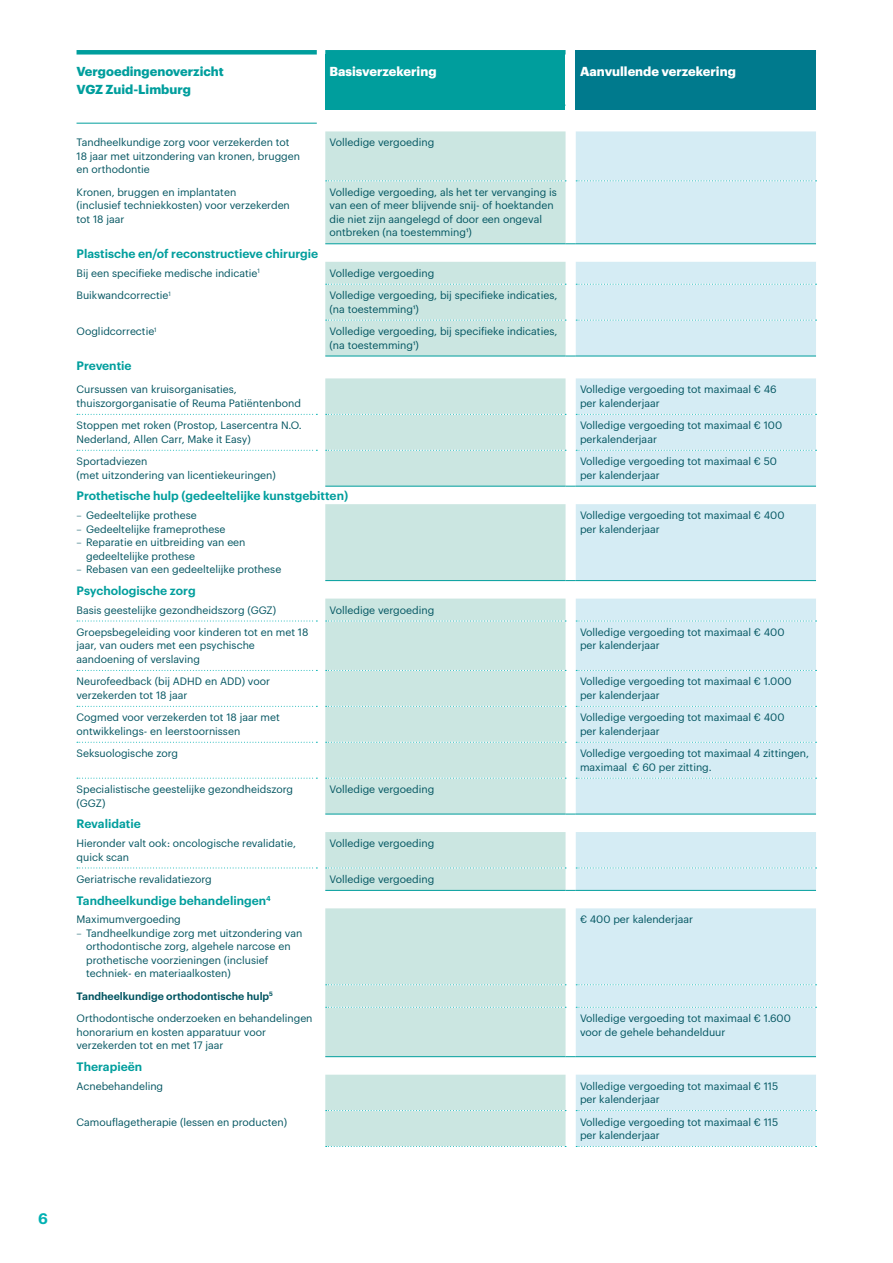
<style>
.page{position:relative;width:893px;height:1263px;background:#fff}
.page>*{position:absolute;margin:0;border:0;box-sizing:border-box;transform-origin:0 0}
.t1{font:600 15px "Graphik";color:#00b1b3}
.t2{font:700 12.75px "Graphik";color:#fff}
.t3{font:700 12.75px/18px "Graphik";color:#009e9d}
.t4{font:600 12px "Graphik";color:#009e9d}
.t5{font:10.5px/13.5px "Graphik";color:#005460}
.s1{font-weight:300}
.s2{font-weight:600}
</style>
<div class="page">
<div style="left:325px;top:54px;width:241px;height:55px;background:#009e9d"></div>
<div style="left:576px;top:54px;width:240px;height:55px;background:#007a8d"></div>
<svg style="left:325px;top:131px;width:241px;height:1015px;background:#d1e9e4"></svg>
<svg style="left:576px;top:131px;width:240px;height:1015px;background:#d9eef5"></svg>
<hr style="left:325px;top:244px;width:241px;height:1px;background:#009e9d">
<hr style="left:576px;top:244px;width:240px;height:1px;background:#009e9d">
<hr style="left:325px;top:486px;width:241px;height:1px;background:#009e9d">
<svg style="left:77px;top:414px;width:240px;height:1px"></svg>
<svg style="left:576px;top:414px;width:241px;height:1px"></svg>
<svg style="left:77px;top:450px;width:240px;height:1px"></svg>
<svg style="left:576px;top:450px;width:241px;height:1px"></svg>
<svg style="left:77px;top:620px;width:240px;height:1px"></svg>
<svg style="left:576px;top:620px;width:241px;height:1px"></svg>
<svg style="left:77px;top:670px;width:240px;height:1px"></svg>
<svg style="left:576px;top:670px;width:241px;height:1px"></svg>
<svg style="left:77px;top:706px;width:240px;height:1px"></svg>
<svg style="left:576px;top:706px;width:241px;height:1px"></svg>
<svg style="left:77px;top:742px;width:240px;height:1px"></svg>
<svg style="left:576px;top:742px;width:241px;height:1px"></svg>
<svg style="left:77px;top:778px;width:240px;height:1px"></svg>
<svg style="left:576px;top:778px;width:241px;height:1px"></svg>
<svg style="left:77px;top:867px;width:240px;height:1px"></svg>
<svg style="left:576px;top:867px;width:241px;height:1px"></svg>
<svg style="left:326px;top:414px;width:240px;height:1px"></svg>
<svg style="left:326px;top:450px;width:240px;height:1px"></svg>
<svg style="left:326px;top:620px;width:240px;height:1px"></svg>
<svg style="left:326px;top:670px;width:240px;height:1px"></svg>
<svg style="left:326px;top:706px;width:240px;height:1px"></svg>
<svg style="left:326px;top:742px;width:240px;height:1px"></svg>
<svg style="left:326px;top:778px;width:240px;height:1px"></svg>
<svg style="left:326px;top:867px;width:240px;height:1px"></svg>
<svg style="left:326px;top:180px;width:240px;height:1px"></svg>
<svg style="left:576px;top:180px;width:241px;height:1px"></svg>
<svg style="left:326px;top:284px;width:240px;height:1px"></svg>
<svg style="left:576px;top:284px;width:241px;height:1px"></svg>
<svg style="left:326px;top:320px;width:240px;height:1px"></svg>
<svg style="left:576px;top:320px;width:241px;height:1px"></svg>
<svg style="left:326px;top:984px;width:240px;height:1px"></svg>
<svg style="left:576px;top:984px;width:241px;height:1px"></svg>
<svg style="left:326px;top:1007px;width:240px;height:1px"></svg>
<svg style="left:576px;top:1007px;width:241px;height:1px"></svg>
<svg style="left:326px;top:1110px;width:240px;height:1px"></svg>
<svg style="left:576px;top:1110px;width:241px;height:1px"></svg>
<svg style="left:326px;top:1146px;width:240px;height:1px"></svg>
<svg style="left:576px;top:1146px;width:241px;height:1px"></svg>
<hr style="left:325px;top:356px;width:241px;height:1px;background:#009e9d">
<hr style="left:576px;top:356px;width:240px;height:1px;background:#009e9d">
<hr style="left:576px;top:486px;width:240px;height:1px;background:#009e9d">
<hr style="left:325px;top:580px;width:241px;height:1px;background:#009e9d">
<hr style="left:576px;top:580px;width:240px;height:1px;background:#009e9d">
<hr style="left:325px;top:814px;width:241px;height:1px;background:#009e9d">
<hr style="left:576px;top:814px;width:240px;height:1px;background:#009e9d">
<hr style="left:325px;top:890px;width:241px;height:1px;background:#009e9d">
<hr style="left:576px;top:890px;width:240px;height:1px;background:#009e9d">
<hr style="left:325px;top:1056px;width:241px;height:1px;background:#009e9d">
<hr style="left:576px;top:1056px;width:240px;height:1px;background:#009e9d">
<div style="left:77px;top:50px;width:240px;height:5px;background:#009e9d"></div>
<hr style="left:77px;top:123px;width:240px;height:1px;background:#009e9d">
<div style="left:325px;top:50px;width:241px;height:5px;background:#009e9d"></div>
<div style="left:576px;top:50px;width:240px;height:8px;background:#007a8d"></div>
<h1 class="t1" style="left:38px;top:1207px;width:11px">6</h1>
<p class="t3" style="left:77px;top:61px;width:149px">Vergoedingenoverzicht<br>VGZ Zuid-Limburg</p>
<p class="t2" style="left:330px;top:61px;width:108px">Basisverzekering</p>
<p class="t2" style="left:580px;top:61px;width:157px">Aanvullende verzekering</p>
<p class="t5" style="left:77px;top:135px;width:225px">Tandheelkundige zorg voor verzekerden tot<br>18 jaar met uitzondering van kronen, bruggen en orthodontie</p>
<p class="t5" style="left:330px;top:135px;width:106px">Volledige vergoeding</p>
<p class="t5" style="left:77px;top:184px;width:215px">Kronen, bruggen en implantaten<br>(inclusief techniekkosten) voor verzekerden tot 18 jaar</p>
<p class="t5" style="left:330px;top:184px;width:229px">Volledige vergoeding, als het ter vervanging is van een of meer blijvende snij- of hoektanden die niet zijn aangelegd of door een ongeval ontbreken (na toestemming¹)</p>
<p class="t4" style="left:77px;top:244px;width:243px">Plastische en/of reconstructieve chirurgie</p>
<p class="t5" style="left:77px;top:265px;width:185px">Bij een specifieke medische indicatie<sup>1</sup></p>
<p class="t5" style="left:330px;top:265px;width:106px">Volledige vergoeding</p>
<p class="t5" style="left:77px;top:288px;width:96px">Buikwandcorrectie<sup>1</sup></p>
<p class="t5" style="left:330px;top:288px;width:229px">Volledige vergoeding, bij specifieke indicaties, (na toestemming¹)</p>
<p class="t5" style="left:77px;top:324px;width:82px">Ooglidcorrectie<sup>1</sup></p>
<p class="t5" style="left:330px;top:324px;width:229px">Volledige vergoeding, bij specifieke indicaties, (na toestemming¹)</p>
<p class="t4" style="left:77px;top:357px;width:57px">Preventie</p>
<p class="t5" style="left:77px;top:382px;width:226px">Cursussen van kruisorganisaties, thuiszorgorganisatie of Reuma Patiëntenbond</p>
<p class="t5" style="left:580px;top:382px;width:198px">Volledige vergoeding tot maximaal € 46 per kalenderjaar</p>
<p class="t5" style="left:77px;top:418px;width:227px">Stoppen met roken (Prostop, Lasercentra N.O.<br>Nederland, Allen Carr, Make it Easy)</p>
<p class="t5" style="left:580px;top:418px;width:204px">Volledige vergoeding tot maximaal € 100 perkalenderjaar</p>
<p class="t5" style="left:77px;top:454px;width:201px">Sportadviezen<br>(met uitzondering van licentiekeuringen)</p>
<p class="t5" style="left:580px;top:454px;width:199px">Volledige vergoeding tot maximaal € 50 per kalenderjaar</p>
<p class="t4" style="left:77px;top:487px;width:273px">Prothetische hulp (gedeeltelijke kunstgebitten)</p>
<p class="t5" style="left:77px;top:508px;width:122px"><span class="s1">–</span> Gedeeltelijke prothese</p>
<p class="t5" style="left:77px;top:521px;width:150px"><span class="s1">–</span> Gedeeltelijke frameprothese</p>
<p class="t5" style="left:86px;top:535px;width:161px;text-indent:-10px"><span class="s1">–</span> Reparatie en uitbreiding van een gedeeltelijke prothese</p>
<p class="t5" style="left:77px;top:562px;width:206px"><span class="s1">–</span> Rebasen van een gedeeltelijke prothese</p>
<p class="t5" style="left:580px;top:508px;width:206px">Volledige vergoeding tot maximaal € 400 per kalenderjaar</p>
<p class="t4" style="left:77px;top:581px;width:121px">Psychologische zorg</p>
<p class="t5" style="left:77px;top:602px;width:201px">Basis geestelijke gezondheidszorg (GGZ)</p>
<p class="t5" style="left:330px;top:602px;width:106px">Volledige vergoeding</p>
<p class="t5" style="left:77px;top:624px;width:233px">Groepsbegeleiding voor kinderen tot en met 18 jaar, van ouders met een psychische aandoening of verslaving</p>
<p class="t5" style="left:580px;top:624px;width:206px">Volledige vergoeding tot maximaal € 400 per kalenderjaar</p>
<p class="t5" style="left:77px;top:674px;width:195px">Neurofeedback (bij ADHD en ADD) voor verzekerden tot 18 jaar</p>
<p class="t5" style="left:580px;top:674px;width:213px">Volledige vergoeding tot maximaal € 1.000 per kalenderjaar</p>
<p class="t5" style="left:77px;top:710px;width:205px">Cogmed voor verzekerden tot 18 jaar met ontwikkelings- en leerstoornissen</p>
<p class="t5" style="left:580px;top:710px;width:206px">Volledige vergoeding tot maximaal € 400 per kalenderjaar</p>
<p class="t5" style="left:77px;top:746px;width:103px">Seksuologische zorg</p>
<p class="t5" style="left:580px;top:746px;width:231px">Volledige vergoeding tot maximaal 4 zittingen, maximaal € 60 per zitting.</p>
<p class="t5" style="left:77px;top:782px;width:218px">Specialistische geestelijke gezondheidszorg (GGZ)</p>
<p class="t5" style="left:330px;top:782px;width:106px">Volledige vergoeding</p>
<p class="t4" style="left:77px;top:815px;width:66px">Revalidatie</p>
<p class="t5" style="left:77px;top:835px;width:221px">Hieronder valt ook: oncologische revalidatie, quick scan</p>
<p class="t5" style="left:330px;top:835px;width:106px">Volledige vergoeding</p>
<p class="t5" style="left:77px;top:871px;width:137px">Geriatrische revalidatiezorg</p>
<p class="t5" style="left:330px;top:871px;width:106px">Volledige vergoeding</p>
<p class="t4" style="left:77px;top:891px;width:196px">Tandheelkundige behandelingen<sup>4</sup></p>
<p class="t5" style="left:77px;top:912px;width:106px">Maximumvergoeding</p>
<p class="t5" style="left:86px;top:925px;width:218px;text-indent:-10px"><span class="s1">–</span> Tandheelkundige zorg met uitzondering van orthodontische zorg, algehele narcose en prothetische voorzieningen (inclusief techniek- en materiaalkosten)</p>
<p class="t5" style="left:580px;top:912px;width:115px">€ 400 per kalenderjaar</p>
<p class="t5" style="left:77px;top:984px;width:238px;line-height:22.4px"><span class="s2">Tandheelkundige orthodontische hulp</span><sup>5<br></sup>Orthodontische onderzoeken en behandelingen</p>
<p class="t5" style="left:77px;top:1024px;width:191px">honorarium en kosten apparatuur voor verzekerden tot en met 17 jaar</p>
<p class="t5" style="left:580px;top:1011px;width:212px">Volledige vergoeding tot maximaal € 1.600 voor de gehele behandelduur</p>
<p class="t4" style="left:77px;top:1057px;width:67px">Therapieën</p>
<p class="t5" style="left:77px;top:1078px;width:88px">Acnebehandeling</p>
<p class="t5" style="left:580px;top:1078px;width:200px">Volledige vergoeding tot maximaal € 115 per kalenderjaar</p>
<p class="t5" style="left:77px;top:1114px;width:212px">Camouflagetherapie (lessen en producten)</p>
<p class="t5" style="left:580px;top:1114px;width:200px">Volledige vergoeding tot maximaal € 115 per kalenderjaar</p>
</div>
